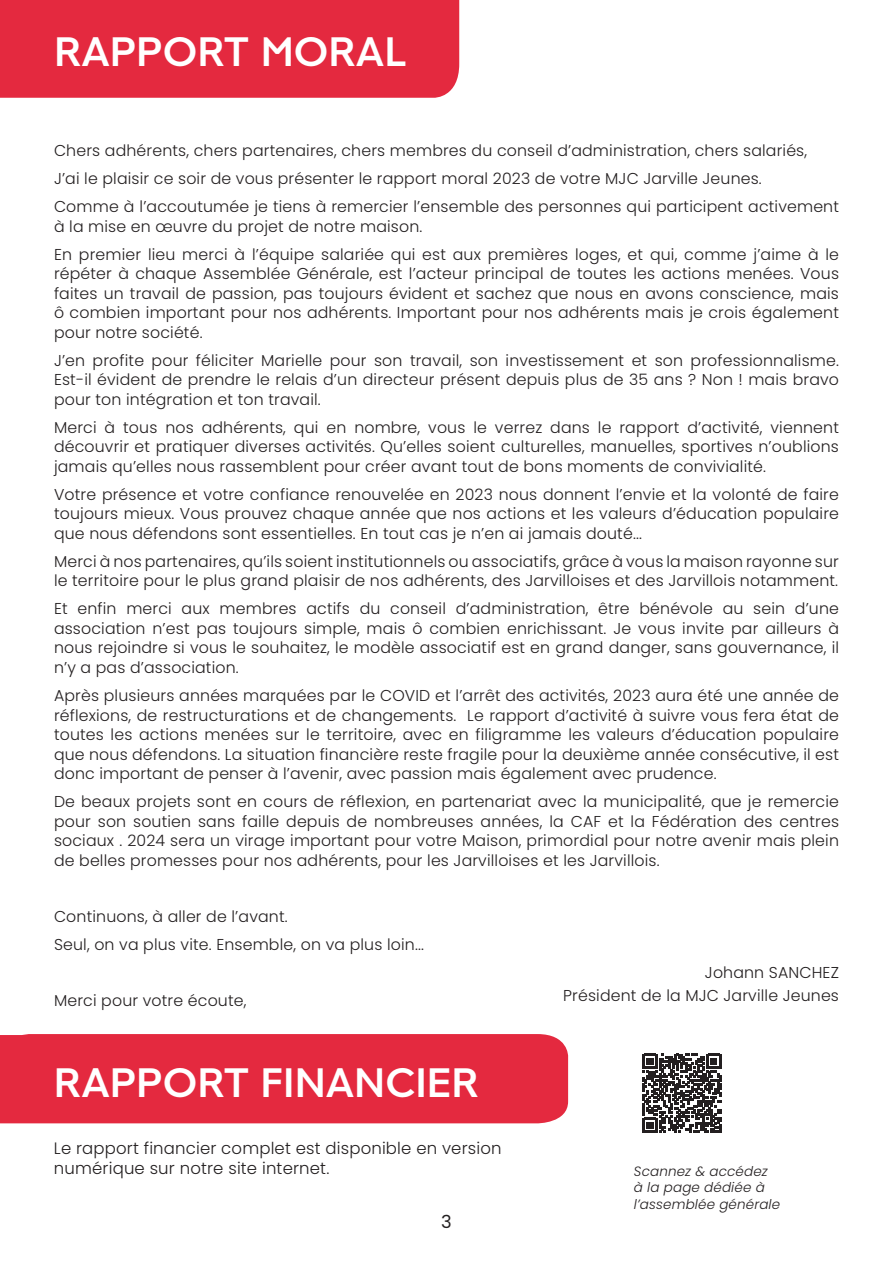
<style>
.page{position:relative;width:893px;height:1263px;background:#fff}
.page>*{position:absolute;margin:0;border:0;box-sizing:border-box;transform-origin:0 0}
.t1{font:48px "Nineteenth";color:#fff}
.t2{font:18px "Poppins";color:#231f20}
.t3{font:300 16.5px/19.5px "Poppins";letter-spacing:.01em;color:#231f20}
.t4{font:300 15.75px/19.5px "Poppins";letter-spacing:.01em;color:#231f20;text-align:justify}
.t5{font:italic 300 13.5px/16.5px "Poppins";letter-spacing:.01em;color:#231f20}
</style>
<div class="page">
<div style="left:0;top:0;width:459px;height:98px;background:#e4293f"></div>
<div style="left:0;top:1034px;width:568px;height:89px;background:#e4293f"></div>
<svg style="left:642px;top:1054px;width:79px;height:79px"></svg>
<p class="t1" style="left:54px;top:23px;width:354px">RAPPORT MORAL</p>
<p class="t4" style="left:54px;top:141px;width:755px">Chers adhérents, chers partenaires, chers membres du conseil d’administration, chers salariés,</p>
<p class="t4" style="left:54px;top:169px;width:709px">J’ai le plaisir ce soir de vous présenter le rapport moral 2023 de votre MJC Jarville Jeunes.</p>
<p class="t4" style="left:54px;top:197px;width:786px">Comme à l’accoutumée je tiens à remercier l’ensemble des personnes qui participent activement à la mise en œuvre du projet de notre maison.</p>
<p class="t4" style="left:54px;top:245px;width:786px">En premier lieu merci à l’équipe salariée qui est aux premières loges, et qui, comme j’aime à le répéter à chaque Assemblée Générale, est l’acteur principal de toutes les actions menées. Vous faites un travail de passion, pas toujours évident et sachez que nous en avons conscience, mais ô combien important pour nos adhérents. Important pour nos adhérents mais je crois également pour notre société.</p>
<p class="t4" style="left:54px;top:351px;width:786px">J’en profite pour féliciter Marielle pour son travail, son investissement et son professionnalisme.<br>Est-il évident de prendre le relais d’un directeur présent depuis plus de 35 ans ? Non ! mais bravo pour ton intégration et ton travail.</p>
<p class="t4" style="left:54px;top:418px;width:786px">Merci à tous nos adhérents, qui en nombre, vous le verrez dans le rapport d’activité, viennent découvrir et pratiquer diverses activités. Qu’elles soient culturelles, manuelles, sportives n’oublions jamais qu’elles nous rassemblent pour créer avant tout de bons moments de convivialité.</p>
<p class="t4" style="left:54px;top:485px;width:786px">Votre présence et votre confiance renouvelée en 2023 nous donnent l’envie et la volonté de faire toujours mieux. Vous prouvez chaque année que nos actions et les valeurs d’éducation populaire que nous défendons sont essentielles. En tout cas je n’en ai jamais douté...</p>
<p class="t4" style="left:54px;top:552px;width:786px">Merci à nos partenaires, qu’ils soient institutionnels ou associatifs, grâce à vous la maison rayonne sur le territoire pour le plus grand plaisir de nos adhérents, des Jarvilloises et des Jarvillois notamment.</p>
<p class="t4" style="left:54px;top:599px;width:786px">Et enfin merci aux membres actifs du conseil d’administration, être bénévole au sein d’une association n’est pas toujours simple, mais ô combien enrichissant. Je vous invite par ailleurs à nous rejoindre si vous le souhaitez, le modèle associatif est en grand danger, sans gouvernance, il n’y a pas d’association.</p>
<p class="t4" style="left:54px;top:686px;width:786px">Après plusieurs années marquées par le COVID et l’arrêt des activités, 2023 aura été une année de réflexions, de restructurations et de changements. Le rapport d’activité à suivre vous fera état de toutes les actions menées sur le territoire, avec en filigramme les valeurs d’éducation populaire que nous défendons. La situation financière reste fragile pour la deuxième année consécutive, il est donc important de penser à l’avenir, avec passion mais également avec prudence.</p>
<p class="t4" style="left:54px;top:792px;width:786px">De beaux projets sont en cours de réflexion, en partenariat avec la municipalité, que je remercie pour son soutien sans faille depuis de nombreuses années, la CAF et la Fédération des centres sociaux . 2024 sera un virage important pour votre Maison, primordial pour notre avenir mais plein de belles promesses pour nos adhérents, pour les Jarvilloises et les Jarvillois.</p>
<p class="t4" style="left:54px;top:906px;width:235px">Continuons, à aller de l’avant.</p>
<p class="t4" style="left:54px;top:934px;width:371px">Seul, on va plus vite. Ensemble, on va plus loin...</p>
<p class="t4" style="left:54px;top:990px;width:194px">Merci pour votre écoute,</p>
<p class="t4" style="left:705px;top:962px;width:135px">Johann SANCHEZ</p>
<p class="t4" style="left:563px;top:986px;width:277px">Président de la MJC Jarville Jeunes</p>
<p class="t1" style="left:54px;top:1054px;width:426px">RAPPORT FINANCIER</p>
<p class="t3" style="left:54px;top:1139px;width:449px">Le rapport financier complet est disponible en version numérique sur notre site internet.</p>
<p class="t2" style="left:441px;top:1211px;width:12px">3</p>
<p class="t5" style="left:634px;top:1163px;width:148px">Scannez &amp; accédez à la page dédiée à l’assemblée générale</p>
</div>
